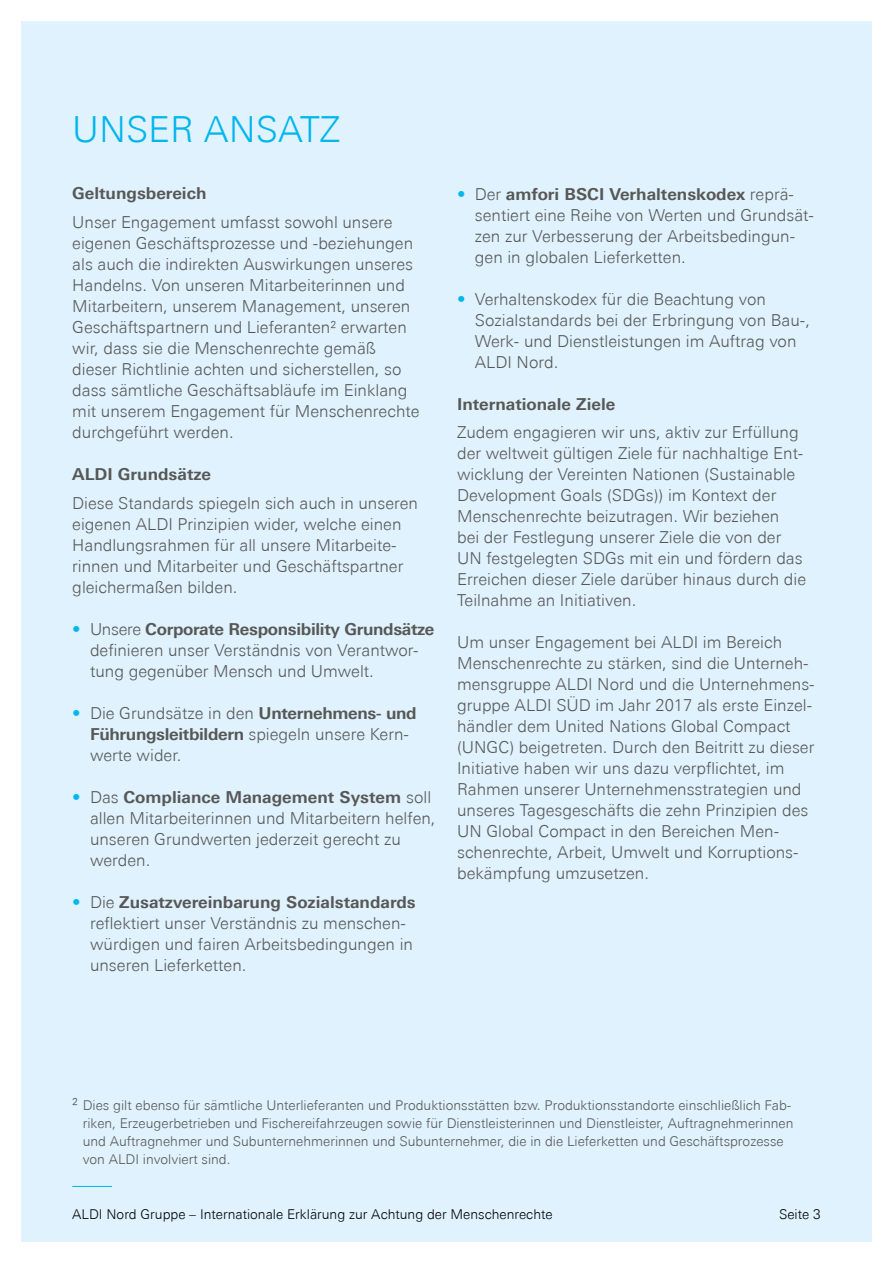
<style>
.page{position:relative;width:893px;height:1263px;background:#fff}
.page>*{position:absolute;margin:0;border:0;box-sizing:border-box;transform-origin:0 0}
.t1{font:300 36px "Univers Next Pro";color:#00b6ed}
.t2{font:300 16.5px/21px "Univers Next Pro";color:#575756}
.t3{font:700 16.5px "Univers Next Pro";color:#575756}
.t4{font:300 13.5px/18px "Univers Next Pro";color:#575756}
.t5{font:300 13.5px "Univers Next Pro";color:#000}
.s1{color:#00b6ed}
.s2{font-weight:700}
.s3{font-size:16.5px}
</style>
<div class="page">
<div style="left:21px;top:21px;width:851px;height:1221px;background:#dff2fd"></div>
<hr style="left:72px;top:1186px;width:40px;height:1px;background:#00b6ed">
<h1 class="t1" style="left:72px;top:108px;width:269px">UNSER ANSATZ</h1>
<p class="t3" style="left:72px;top:184px;width:136px">Geltungsbereich</p>
<p class="t2" style="left:72px;top:212px;width:349px">Unser Engagement umfasst sowohl unsere eigenen Geschäftsprozesse und -beziehungen als auch die indirekten Auswirkungen unseres Handelns. Von unseren Mitarbeiterinnen und Mitarbeitern, unserem Management, unseren Geschäftspartnern und Lieferanten2 erwarten wir, dass sie die Menschenrechte gemäß dieser Richtlinie achten und sicherstellen, so dass sämtliche Geschäftsabläufe im Einklang mit unserem Engagement für Menschenrechte durchgeführt werden.</p>
<p class="t3" style="left:72px;top:464px;width:140px">ALDI Grundsätze</p>
<p class="t2" style="left:72px;top:492px;width:347px">Diese Standards spiegeln sich auch in unseren eigenen ALDI Prinzipien wider, welche einen Handlungsrahmen für all unsere Mitarbeite&shy;rinnen und Mitarbeiter und Geschäftspartner gleichermaßen bilden.</p>
<p class="t2" style="left:90px;top:618px;width:346px;text-indent:-18px"><span class="s1">•</span> Unsere <span class="s2">Corporate Responsibility Grundsätze </span>definieren unser Verständnis von Verantwor&shy;tung gegenüber Mensch und Umwelt.</p>
<p class="t2" style="left:90px;top:702px;width:328px;text-indent:-18px"><span class="s1">•</span> Die Grundsätze in den <span class="s2">Unternehmens- und<br>Führungsleitbildern</span> spiegeln unsere Kern&shy;werte wider.</p>
<p class="t2" style="left:90px;top:786px;width:347px;text-indent:-18px"><span class="s1">•</span> Das <span class="s2">Compliance Management System</span> soll allen Mitarbeiterinnen und Mitarbeitern helfen, unseren Grundwerten jederzeit gerecht zu werden.</p>
<p class="t2" style="left:90px;top:891px;width:327px;text-indent:-18px"><span class="s1">•</span> Die <span class="s2">Zusatzvereinbarung Sozialstandards </span>reflektiert unser Verständnis zu menschen&shy;würdigen und fairen Arbeitsbedingungen in unseren Lieferketten.</p>
<p class="t2" style="left:475px;top:183px;width:340px;text-indent:-18px"><span class="s1">•</span> Der <span class="s2">amfori BSCI Verhaltenskodex</span> reprä&shy;sentiert eine Reihe von Werten und Grundsät&shy;zen zur Verbesserung der Arbeitsbedingun&shy;gen in globalen Lieferketten.</p>
<p class="t2" style="left:475px;top:288px;width:337px;text-indent:-18px"><span class="s1">•</span> Verhaltenskodex für die Beachtung von Sozialstandards bei der Erbringung von Bau-, Werk- und Dienstleistungen im Auftrag von ALDI Nord.</p>
<p class="t3" style="left:457px;top:394px;width:160px">Internationale Ziele</p>
<p class="t2" style="left:457px;top:422px;width:351px">Zudem engagieren wir uns, aktiv zur Erfüllung der weltweit gültigen Ziele für nachhaltige Ent&shy;wicklung der Vereinten Nationen (Sustainable Development Goals (SDGs)) im Kontext der Menschenrechte beizutragen. Wir beziehen<br>bei der Festlegung unserer Ziele die von der UN festgelegten SDGs mit ein und fördern das Erreichen dieser Ziele darüber hinaus durch die Teilnahme an Initiativen.</p>
<p class="t2" style="left:457px;top:632px;width:359px">Um unser Engagement bei ALDI im Bereich Menschenrechte zu stärken, sind die Unterneh&shy;mensgruppe ALDI Nord und die Unternehmens&shy;gruppe ALDI SÜD im Jahr 2017 als erste Einzel&shy;händler dem United Nations Global Compact (UNGC) beigetreten. Durch den Beitritt zu dieser Initiative haben wir uns dazu verpflichtet, im Rahmen unserer Unternehmensstrategien und unseres Tagesgeschäfts die zehn Prinzipien des UN Global Compact in den Bereichen Men&shy;schenrechte, Arbeit, Umwelt und Korruptions&shy;bekämpfung umzusetzen.</p>
<p class="t4" style="left:83px;top:1096px;width:712px;text-indent:-10px"><span class="s3">2</span> Dies gilt ebenso für sämtliche Unterlieferanten und Produktionsstätten bzw. Produktionsstandorte einschließlich Fab&shy;riken, Erzeugerbetrieben und Fischereifahrzeugen sowie für Dienstleisterinnen und Dienstleister, Auftragnehmerinnen und Auftragnehmer und Subunternehmerinnen und Subunternehmer, die in die Lieferketten und Geschäftsprozesse von ALDI involviert sind.</p>
<p class="t5" style="left:85px;top:1206px;width:356px">International Buying Policy for Cotton | As of January 2020</p>
<p class="t5" style="left:779px;top:1206px;width:43px">Seite 3</p>
<p class="t5" style="left:72px;top:1206px;width:482px">ALDI Nord Gruppe – Internationale Erklärung zur Achtung der Menschenrechte</p>
<p class="t5" style="left:797px;top:1206px;width:43px">Seite 3</p>
</div>
